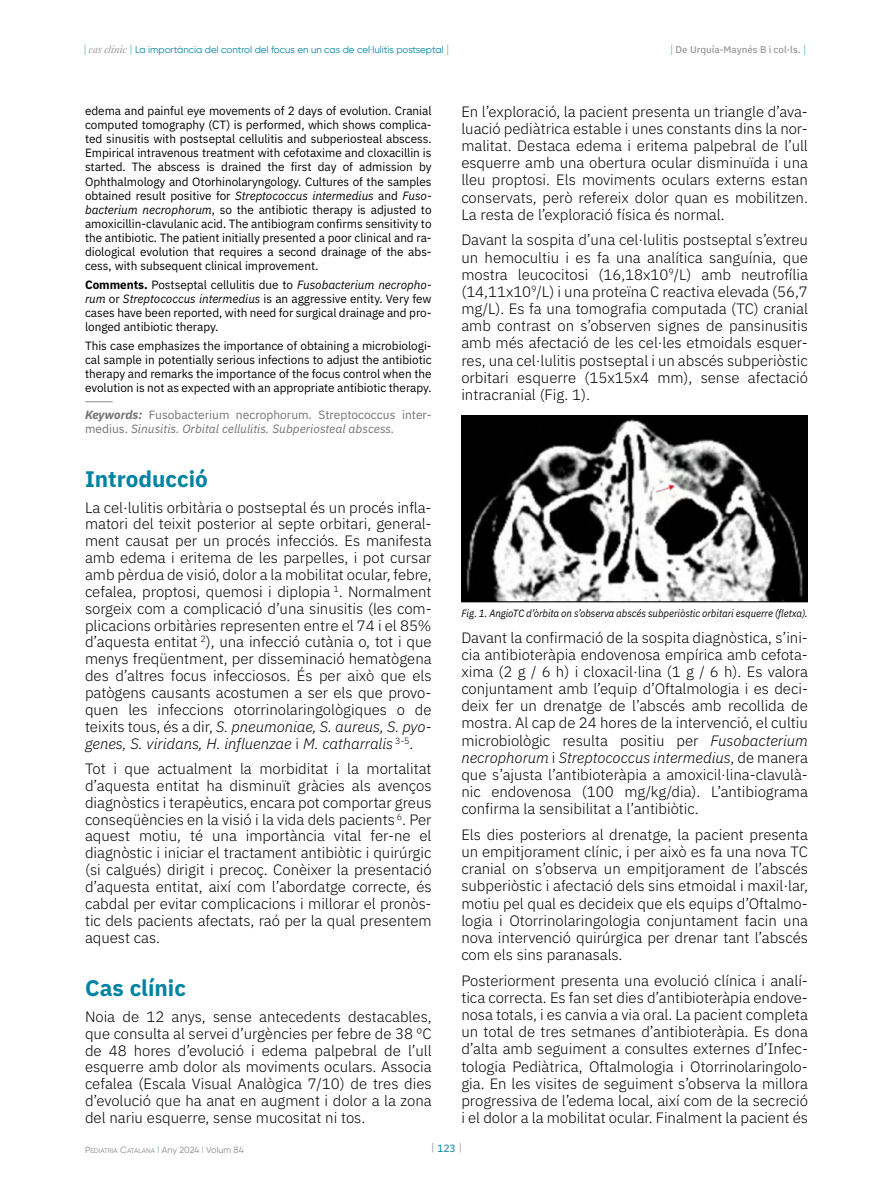
<style>
.page{position:relative;width:893px;height:1191px;background:#fff}
.page>*{position:absolute;margin:0;border:0;box-sizing:border-box;transform-origin:0 0}
.t1{font:700 22.5px "IBM Plex Sans";color:#0083a3}
.t2{font:300 15px/17.1px "IBM Plex Sans";letter-spacing:-.005em;color:#000;text-align:justify}
.t3{font:12px/14.1px "IBM Plex Sans";letter-spacing:-.005em;color:#000;text-align:justify}
.t4{font:12px/14.1px "IBM Plex Sans";color:#707172}
.t5{font:italic 10.5px "IBM Plex Sans";letter-spacing:-.005em;color:#000;scale:.93 1}
.t6{font:10.5px "IBM Plex Sans";color:#0083a3}
.t7{font:9.75px "Gilroy";color:#0083a3}
.t8{font:500 9.75px "IBM Plex Sans";color:#98989b}
.t9{font:9px "Gilroy";letter-spacing:-.005em;color:#87888a}
.t10{font:6.75px "Gilroy";color:#87888a}
.s1{font-family:"Playfair Display";font-style:italic}
.s2{font-family:"Playfair Display";font-style:italic;color:#98989b}
.s3{font-family:"Playfair Display";font-weight:400;font-style:italic;color:#0083a3}
.s4{font-style:italic}
.s5{font-weight:700}
.s6{font-weight:700;font-style:italic}
.s7{font-size:9px}
.s8{color:#98989b}
.s9{font-style:inherit}
.s10{font-size:6.75px}
.s11{color:#66b5c8}
</style>
<div class="page">
<img style="left:463px;top:417px;width:343px;height:183px">
<div style="left:461px;top:415px;width:347px;height:187px;border:1px solid #000"></div>
<svg style="left:85px;top:401px;width:28px;height:1px"></svg>
<p class="t7" style="left:83px;top:44px;width:367px"><span class="s1">|</span> <span class="s2">cas clínic</span> <span class="s1">|</span> La importància del control del focus en un cas de cel·lulitis postseptal <span class="s1">|</span></p>
<p class="t8" style="left:670px;top:42px;width:138px"><span class="s3">|</span> De Urquía-Maynés B i col·ls. <span class="s3">|</span></p>
<p class="t3" style="left:85px;top:102px;width:348px">edema and painful eye movements of 2 days of evolution. Cranial computed tomography (CT) is performed, which shows complica&shy;ted sinusitis with postseptal cellulitis and subperiosteal abscess.<br>Empirical intravenous treatment with cefotaxime and cloxacillin is started. The abscess is drained the first day of admission by Ophthalmology and Otorhinolaryngology. Cultures of the samples obtained result positive for <span class="s4">Streptococcus intermedius</span> and <span class="s4">Fuso&shy;bacterium necrophorum</span>, so the antibiotic therapy is adjusted to amoxicillin-clavulanic acid. The antibiogram confirms sensitivity to the antibiotic. The patient initially presented a poor clinical and ra&shy;diological evolution that requires a second drainage of the abs&shy;cess, with subsequent clinical improvement.</p>
<p class="t3" style="left:85px;top:276px;width:348px"><span class="s5">Comments.</span> Postseptal cellulitis due to <span class="s4">Fusobacterium necropho&shy;rum</span> or <span class="s4">Streptococcus intermedius</span> is an aggressive entity. Very few cases have been reported, with need for surgical drainage and pro&shy;longed antibiotic therapy.</p>
<p class="t3" style="left:85px;top:337px;width:348px">This case emphasizes the importance of obtaining a microbiologi&shy;cal sample in potentially serious infections to adjust the antibiotic therapy and remarks the importance of the focus control when the evolution is not as expected with an appropriate antibiotic therapy.</p>
<p class="t4" style="left:85px;top:407px;width:348px"><span class="s6">Keywords:</span> Fusobacterium necrophorum. Streptococcus inter&shy;medius. <span class="s4">Sinusitis. Orbital cellulitis. Subperiosteal abscess.</span></p>
<h1 class="t1" style="left:85px;top:461px;width:124px">Introducció</h1>
<p class="t2" style="left:85px;top:497px;width:348px">La cel·lulitis orbitària o postseptal és un procés infla&shy;matori del teixit posterior al septe orbitari, general&shy;ment causat per un procés infecciós. Es manifesta amb edema i eritema de les parpelles, i pot cursar amb pèrdua de visió, dolor a la mobilitat ocular, febre, cefalea, proptosi, quemosi i diplopia <sup>1</sup>. Normalment sorgeix com a complicació d’una sinusitis (les com&shy;plicacions orbitàries representen entre el 74 i el 85% d’aquesta entitat <sup>2</sup>), una infecció cutània o, tot i que menys freqüentment, per disseminació hematògena des d’altres focus infecciosos. És per això que els patògens causants acostumen a ser els que provo&shy;quen les infeccions otorrinolaringològiques o de teixits tous, és a dir, <span class="s4">S. pneumoniae, S. aureus, S. pyo&shy;genes, S. viridans, H. influenzae</span> i <span class="s4">M. catharralis</span> <sup>3-5</sup>.</p>
<p class="t2" style="left:85px;top:759px;width:348px">Tot i que actualment la morbiditat i la mortalitat d’aquesta entitat ha disminuït gràcies als avenços diagnòstics i terapèutics, encara pot comportar greus conseqüències en la visió i la vida dels pacients <sup>6</sup>. Per aquest motiu, té una importància vital fer-ne el diagnòstic i iniciar el tractament antibiòtic i quirúrgic (si calgués) dirigit i precoç. Conèixer la presentació d’aquesta entitat, així com l’abordatge correcte, és cabdal per evitar complicacions i millorar el pronòs&shy;tic dels pacients afectats, raó per la qual presentem aquest cas.</p>
<h1 class="t1" style="left:85px;top:970px;width:103px">Cas clínic</h1>
<p class="t2" style="left:85px;top:1006px;width:348px">Noia de 12 anys, sense antecedents destacables, que consulta al servei d’urgències per febre de 38 ºC de 48 hores d’evolució i edema palpebral de l’ull esquerre amb dolor als moviments oculars. Associa cefalea (Escala Visual Analògica 7/10) de tres dies d’evolució que ha anat en augment i dolor a la zona del nariu esquerre, sense mucositat ni tos.</p>
<p class="t2" style="left:461px;top:102px;width:348px">En l’exploració, la pacient presenta un triangle d’ava&shy;luació pediàtrica estable i unes constants dins la nor&shy;malitat. Destaca edema i eritema palpebral de l’ull esquerre amb una obertura ocular disminuïda i una lleu proptosi. Els moviments oculars externs estan conservats, però refereix dolor quan es mobilitzen.<br>La resta de l’exploració física és normal.</p>
<p class="t2" style="left:461px;top:230px;width:348px">Davant la sospita d’una cel·lulitis postseptal s’extreu un hemocultiu i es fa una analítica sanguínia, que mostra leucocitosi (16,18x10<sup>9</sup>/L) amb neutrofília (14,11x10<sup>9</sup>/L) i una proteïna C reactiva elevada (56,7 mg/L). Es fa una tomografia computada (TC) cranial amb contrast on s’observen signes de pansinusitis amb més afectació de les cel·les etmoidals esquer&shy;res, una cel·lulitis postseptal i un abscés subperiòstic orbitari esquerre (15x15x4 mm), sense afectació intracranial (Fig. 1).</p>
<p class="t5" style="left:461px;top:605px;width:374px">Fig. 1. AngioTC d’òrbita on s’observa abscés subperiòstic orbitari esquerre (fletxa).</p>
<p class="t2" style="left:461px;top:627px;width:348px">Davant la confirmació de la sospita diagnòstica, s’ini&shy;cia antibioteràpia endovenosa empírica amb cefota&shy;xima (2 g / 6 h) i cloxacil·lina (1 g / 6 h). Es valora conjuntament amb l’equip d’Oftalmologia i es deci&shy;deix fer un drenatge de l’abscés amb recollida de mostra. Al cap de 24 hores de la intervenció, el cultiu microbiològic resulta positiu per <span class="s4">Fusobacterium necrophorum</span> i <span class="s4">Streptococcus intermedius</span>, de manera que s’ajusta l’antibioteràpia a amoxicil·lina-clavulà&shy;nic endovenosa (100 mg/kg/dia). L’antibiograma confirma la sensibilitat a l’antibiòtic.</p>
<p class="t2" style="left:461px;top:825px;width:348px">Els dies posteriors al drenatge, la pacient presenta un empitjorament clínic, i per això es fa una nova TC cranial on s’observa un empitjorament de l’abscés subperiòstic i afectació dels sins etmoidal i maxil·lar, motiu pel qual es decideix que els equips d’Oftalmo&shy;logia i Otorrinolaringologia conjuntament facin una nova intervenció quirúrgica per drenar tant l’abscés com els sins paranasals.</p>
<p class="t2" style="left:461px;top:970px;width:348px">Posteriorment presenta una evolució clínica i analí&shy;tica correcta. Es fan set dies d’antibioteràpia endove&shy;nosa totals, i es canvia a via oral. La pacient completa un total de tres setmanes d’antibioteràpia. Es dona d’alta amb seguiment a consultes externes d’Infec&shy;tologia Pediàtrica, Oftalmologia i Otorrinolaringolo&shy;gia. En les visites de seguiment s’observa la millora progressiva de l’edema local, així com de la secreció i el dolor a la mobilitat ocular. Finalment la pacient és</p>
<p class="t10" style="left:85px;top:1146px;width:34px"><span class="s7">P</span>EDIATRIA</p>
<p class="t6" style="left:431px;top:1140px;width:32px"><span class="s8">|</span> 123 <span class="s8">|</span></p>
<p class="t9" style="left:120px;top:1144px;width:125px"><span class="s9">C</span><span class="s10">ATALANA</span> <span class="s11">l</span> Any 2024 <span class="s11">l</span> Volum 84</p>
</div>
